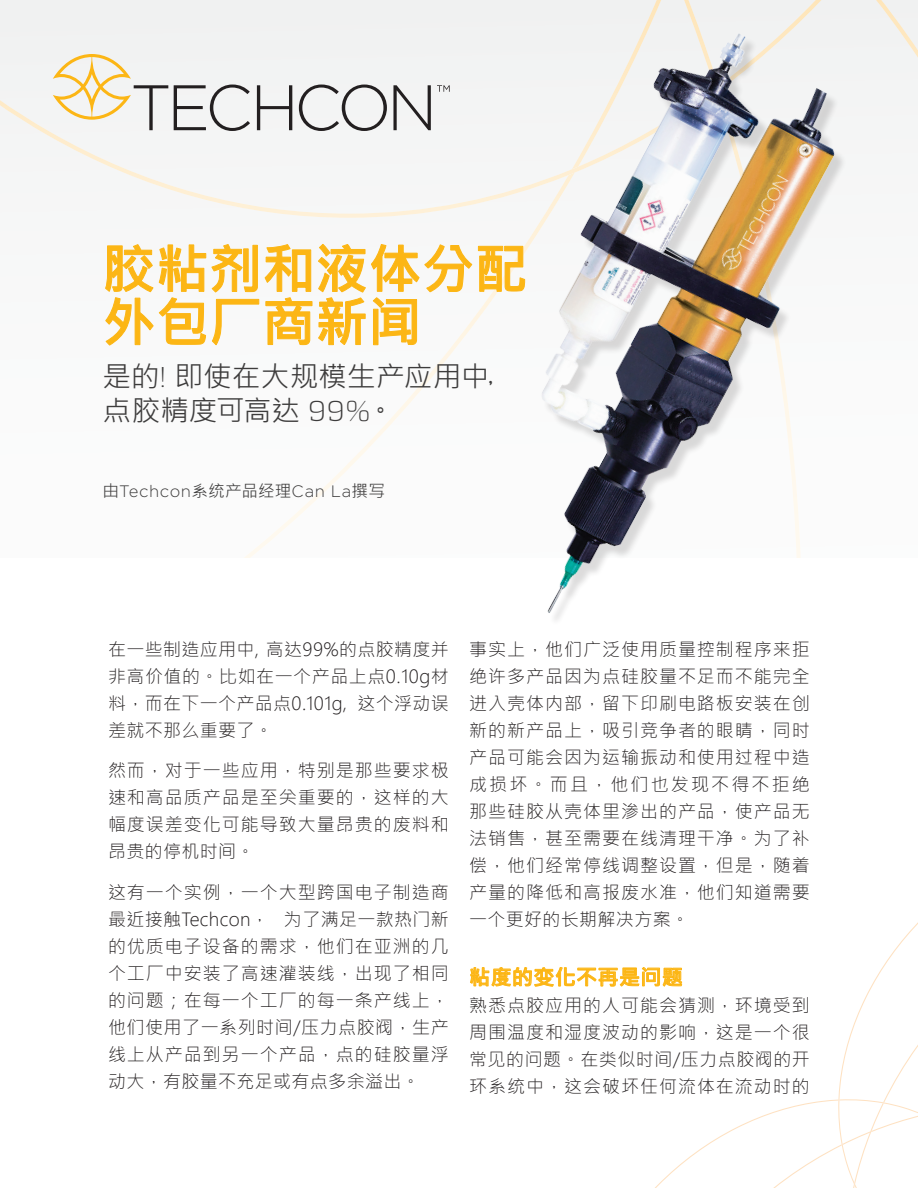
<style>
.page{position:relative;width:918px;height:1188px;background:#fff}
.page>*{position:absolute;margin:0;border:0;box-sizing:border-box;transform-origin:0 0}
.t1{font:700 53.1px/53.1px "Microsoft Jheng Hei";color:#fcb615}
.t2{font:28.5px/34.2px "Microsoft Jheng Hei";color:#3d3c3c}
.t3{font:700 21px "Microsoft Jheng Hei";letter-spacing:.02em;color:#fcb615}
.t4{font:300 18px/27px "Microsoft Jheng Hei";letter-spacing:.055em;color:#231f20;text-align:justify}
.t5{font:300 16.5px "Gotham";letter-spacing:.035em;color:#3d3c3c}
.s1{font-family:"Quadon";font-weight:300}
.s2{font-family:"Microsoft Jheng Hei";font-weight:400}
</style>
<div class="page">
<svg style="left:393px;top:85px;width:38px;height:45px"></svg>
<svg style="left:174px;top:85px;width:76px;height:46px"></svg>
<svg style="left:257px;top:85px;width:35px;height:45px"></svg>
<svg style="left:299px;top:85px;width:88px;height:46px"></svg>
<svg style="left:437px;top:85px;width:13px;height:7px"></svg>
<svg style="left:53px;top:54px;width:115px;height:76px"></svg>
<img style="left:485px;top:4px;width:432px;height:616px">
<svg style="left:470px;top:922px;width:448px;height:266px"></svg>
<svg style="left:105px;top:244px;width:420px;height:102px"></svg>
<h1 class="t1" style="left:103px;top:243px;width:427px">胶粘剂和液体分配外包厂商新闻</h1>
<h2 class="t2" style="left:103px;top:359px;width:404px">是的<span class="s1">!</span> 即使在大规模生产应用中，点胶精度可高达 <span class="s1">99%</span>。</h2>
<p class="t5" style="left:103px;top:482px;width:284px"><span class="s2">由</span>Techcon<span class="s2">系统产品经理</span>Can La<span class="s2">撰写</span></p>
<p class="t4" style="left:108px;top:635px;width:342px">在一些制造应用中, 高达99%的点胶精度并非高价值的。比如在一个产品上点0.10g材料，而在下一个产品点0.101g, 这个浮动误差就不那么重要了。</p>
<p class="t4" style="left:108px;top:757px;width:342px">然而，对于一些应用，特别是那些要求极速和高品质产品是至关重要的，这样的大幅度误差变化可能导致大量昂贵的废料和昂贵的停机时间。</p>
<p class="t4" style="left:108px;top:878px;width:342px">这有一个实例，一个大型跨国电子制造商最近接触Techcon， 为了满足一款热门新的优质电子设备的需求，他们在亚洲的几个工厂中安装了高速灌装线，出现了相同的问题；在每一个工厂的每一条产线上，他们使用了一系列时间/压力点胶阀，生产线上从产品到另一个产品，点的硅胶量浮动大，有胶量不充足或有点多余溢出。</p>
<p class="t4" style="left:469px;top:635px;width:342px">事实上，他们广泛使用质量控制程序来拒绝许多产品因为点硅胶量不足而不能完全进入壳体内部，留下印刷电路板安装在创新的新产品上，吸引竞争者的眼睛，同时产品可能会因为运输振动和使用过程中造成损坏。而且，他们也发现不得不拒绝那些硅胶从壳体里渗出的产品，使产品无法销售，甚至需要在线清理干净。为了补偿，他们经常停线调整设置，但是，随着产量的降低和高报废水准，他们知道需要一个更好的长期解决方案。</p>
<p class="t3" style="left:469px;top:964px;width:215px">粘度的变化不再是问题</p>
<p class="t4" style="left:469px;top:992px;width:342px">熟悉点胶应用的人可能会猜测，环境受到周围温度和湿度波动的影响，这是一个很常见的问题。在类似时间/压力点胶阀的开环系统中，这会破坏任何流体在流动时的</p>
</div>
